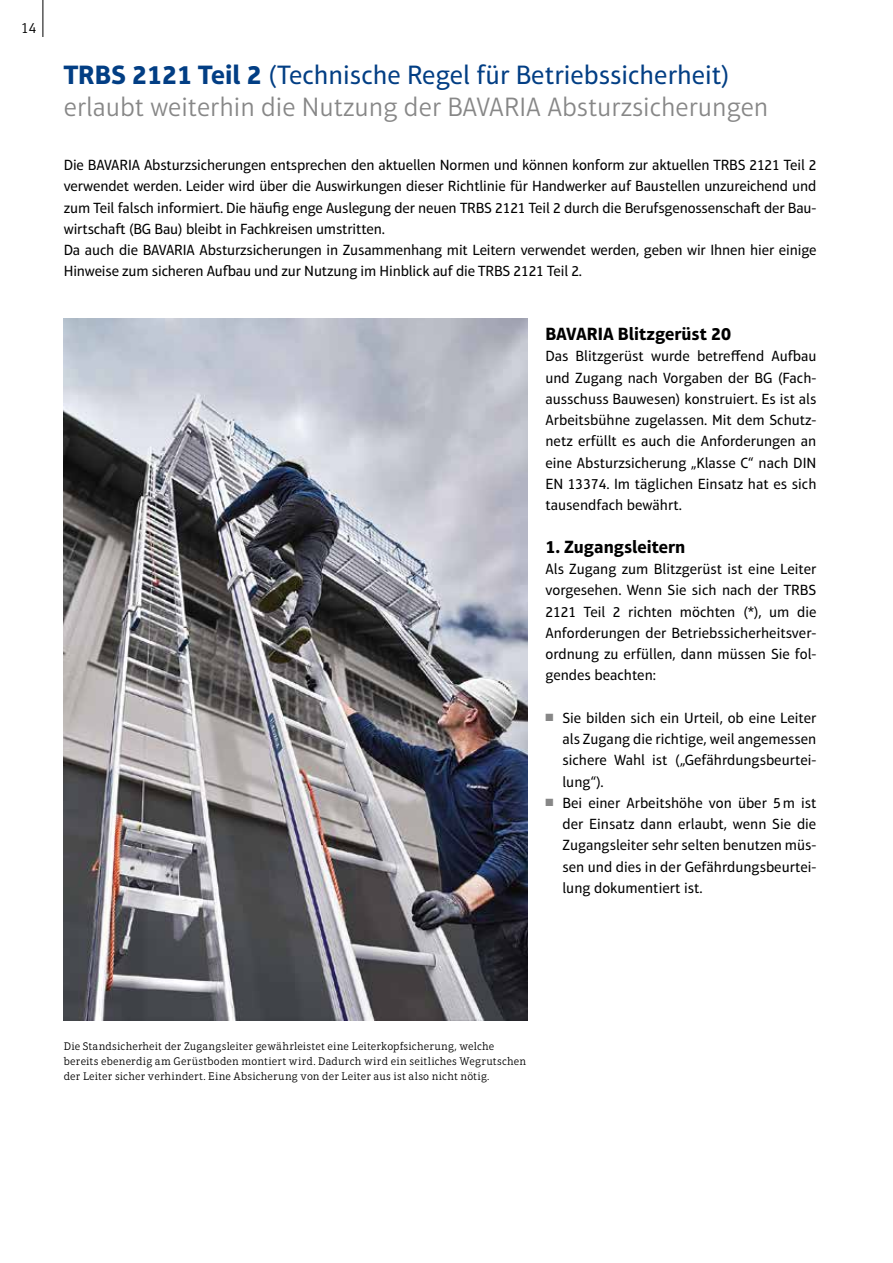
<style>
.page{position:relative;width:893px;height:1263px;background:#fff}
.page>*{position:absolute;margin:0;border:0;box-sizing:border-box;transform-origin:0 0}
.t1{font:300 27px/32.4px "Aptifer Sans LT Pro";color:#878787}
.t2{font:700 18px "Aptifer Sans LT Pro";color:#000}
.t3{font:15px/21.3px "Aptifer Sans LT Pro";letter-spacing:-.01em;color:#000;text-align:justify}
.t4{font:300 15px "Aptifer Sans LT Pro";color:#000}
.t5{font:300 11.25px/15px "Aptifer Slab LT Pro";letter-spacing:.01em;color:#000}
.s1{font-weight:700;color:#023e84}
.s2{font-weight:400;color:#023e84}
.s3{color:#878787}
</style>
<div class="page">
<hr style="left:43px;top:0;width:1px;height:37px;background:#000">
<img style="left:64px;top:319px;width:463px;height:701px">
<p class="t4" style="left:21px;top:19px;width:17px">14</p>
<h1 class="t1" style="left:64px;top:59px;width:706px"><span class="s1">TRBS 2121 Teil 2</span> <span class="s2">(Technische Regel für Betriebssicherheit) </span>erlaubt weiterhin die Nutzung der BAVARIA Absturzsicherungen</h1>
<p class="t3" style="left:64px;top:154px;width:754px;text-align:left">Die BAVARIA Absturzsicherungen entsprechen den aktuellen Normen und können konform zur aktuellen TRBS 2121 Teil 2 verwendet werden. Leider wird über die Auswirkungen dieser Richtlinie für Handwerker auf Baustellen unzureichend und zum Teil falsch informiert. Die häufig enge Auslegung der neuen TRBS 2121 Teil 2 durch die Berufsgenossenschaft der Bau&shy;wirtschaft (BG Bau) bleibt in Fachkreisen umstritten.<br>Da auch die BAVARIA Absturzsicherungen in Zusammenhang mit Leitern verwendet werden, geben wir Ihnen hier einige Hinweise zum sicheren Aufbau und zur Nutzung im Hinblick auf die TRBS 2121 Teil 2.</p>
<p class="t2" style="left:545px;top:323px;width:187px">BAVARIA Blitzgerüst 20</p>
<p class="t3" style="left:545px;top:346px;width:273px">Das Blitzgerüst wurde betreffend Aufbau und Zugang nach Vorgaben der BG (Fach&shy;ausschuss Bauwesen) konstruiert. Es ist als Arbeitsbühne zugelassen. Mit dem Schutz&shy;netz erfüllt es auch die Anforderungen an eine Absturzsicherung „Klasse C“ nach DIN EN 13374. Im täglichen Einsatz hat es sich tausendfach bewährt.</p>
<p class="t2" style="left:545px;top:536px;width:142px">1. Zugangsleitern</p>
<p class="t3" style="left:545px;top:558px;width:272px">Als Zugang zum Blitzgerüst ist eine Leiter vorgesehen. Wenn Sie sich nach der TRBS 2121 Teil 2 richten möchten (*), um die Anforderungen der Betriebssicherheitsver&shy;ordnung zu erfüllen, dann müssen Sie fol&shy;gendes beachten:</p>
<p class="t3" style="left:562px;top:707px;width:255px;text-indent:-17px"><span class="s3">■</span> Sie bilden sich ein Urteil, ob eine Leiter als Zugang die richtige, weil angemessen sichere Wahl ist („Gefährdungsbeurtei&shy;lung“).</p>
<p class="t3" style="left:562px;top:792px;width:255px;text-indent:-17px"><span class="s3">■</span> Bei einer Arbeitshöhe von über 5m ist der Einsatz dann erlaubt, wenn Sie die Zugangsleiter sehr selten benutzen müs&shy;sen und dies in der Gefährdungsbeurtei&shy;lung dokumentiert ist.</p>
<p class="t5" style="left:64px;top:1039px;width:464px">Die Standsicherheit der Zugangsleiter gewährleistet eine Leiterkopfsicherung, welche bereits ebenerdig am Gerüstboden montiert wird. Dadurch wird ein seitliches Wegrutschen der Leiter sicher verhindert. Eine Absicherung von der Leiter aus ist also nicht nötig.</p>
</div>
